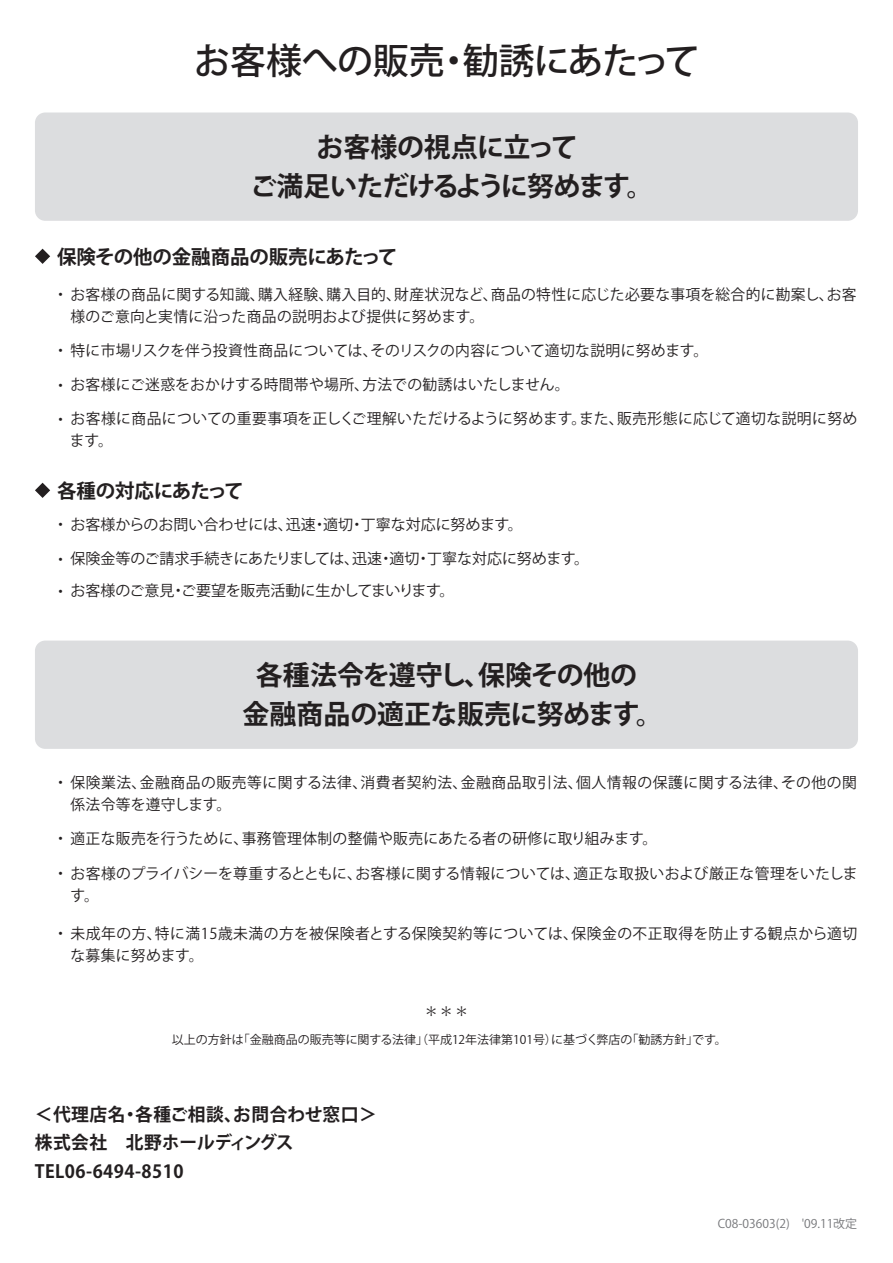
<style>
.page{position:relative;width:893px;height:1263px;background:#fff}
.page>*{position:absolute;margin:0;border:0;box-sizing:border-box;transform-origin:0 0}
.t1{font:500 36px "Koz Go Pr 6 N";letter-spacing:-.015em;color:#231f20}
.t2{font:700 27px/39px "Koz Go Pr 6 N";letter-spacing:-.02em;color:#231f20;text-align:center}
.t3{font:700 19.5px "Koz Go Pr 6 N";letter-spacing:-.01em;color:#231f20}
.t4{font:700 18px/28.5px "Koz Go Pr 6 N";letter-spacing:.025em;color:#231f20}
.t5{font:15px/22.5px "Koz Go Pr 6 N";letter-spacing:.025em;color:#231f20}
.t6{font:15px/32px "Koz Go Pr 6 N";color:#231f20}
.t7{font:12px "Koz Go Pr 6 N";color:#231f20}
.t8{font:12px "Koz Go Pr 6 N";color:#757679}
</style>
<div class="page">
<div style="left:35px;top:112px;width:823px;height:109px;background:#dcdddf;border-radius:10px"></div>
<div style="left:35px;top:640px;width:823px;height:109px;background:#dcdddf;border-radius:10px"></div>
<svg style="left:35px;top:249px;width:15px;height:15px"></svg>
<svg style="left:35px;top:483px;width:15px;height:15px"></svg>
<h1 class="t1" style="left:194px;top:40px;width:508px">お客様への販売・勧誘にあたって</h1>
<h2 class="t2" style="left:250px;top:128px;width:405px">お客様の視点に立って<br>ご満足いただけるように努めます。</h2>
<h3 class="t3" style="left:57px;top:246px;width:342px">保険その他の金融商品の販売にあたって</h3>
<p class="t5" style="left:70px;top:283px;width:788px;text-indent:-17px">・お客様の商品に関する知識、購入経験、購入目的、財産状況など、商品の特性に応じた必要な事項を総合的に勘案し、お客様のご意向と実情に沿った商品の説明および提供に努めます。</p>
<p class="t5" style="left:53px;top:340px;width:656px">・特に市場リスクを伴う投資性商品については、そのリスクの内容について適切な説明に努めます。</p>
<p class="t5" style="left:53px;top:374px;width:518px">・お客様にご迷惑をおかけする時間帯や場所、方法での勧誘はいたしません。</p>
<p class="t5" style="left:70px;top:407px;width:789px;text-indent:-17px">・お客様に商品についての重要事項を正しくご理解いただけるように努めます。また、販売形態に応じて適切な説明に努めます。</p>
<h3 class="t3" style="left:57px;top:480px;width:188px">各種の対応にあたって</h3>
<p class="t6" style="left:53px;top:509px;width:471px">・お客様からのお問い合わせには、迅速・適切・丁寧な対応に努めます。</p>
<p class="t6" style="left:53px;top:543px;width:537px">・保険金等のご請求手続きにあたりましては、迅速・適切・丁寧な対応に努めます。・お客様のご意見・ご要望を販売活動に生かしてまいります。</p>
<h2 class="t2" style="left:243px;top:656px;width:422px">各種法令を遵守し、保険その他の<br>金融商品の適正な販売に努めます。</h2>
<p class="t5" style="left:70px;top:771px;width:788px;text-indent:-17px">・保険業法、金融商品の販売等に関する法律、消費者契約法、金融商品取引法、個人情報の保護に関する法律、その他の関係法令等を遵守します。</p>
<p class="t5" style="left:53px;top:828px;width:606px">・適正な販売を行うために、事務管理体制の整備や販売にあたる者の研修に取り組みます。</p>
<p class="t5" style="left:70px;top:862px;width:789px;text-indent:-17px">・お客様のプライバシーを尊重するとともに、お客様に関する情報については、適正な取扱いおよび厳正な管理をいたします。</p>
<p class="t5" style="left:70px;top:922px;width:788px;text-indent:-17px">・未成年の方、特に満15歳未満の方を被保険者とする保険契約等については、保険金の不正取得を防止する観点から適切な募集に努めます。</p>
<p class="t5" style="left:424px;top:1000px;width:46px">＊＊＊</p>
<p class="t7" style="left:172px;top:1032px;width:556px">以上の方針は「金融商品の販売等に関する法律」（平成12年法律第101号）に基づく弊店の「勧誘方針」です。</p>
<p class="t4" style="left:35px;top:1100px;width:343px">＜代理店名・各種ご相談、お問合わせ窓口＞株式会社　北野ホールディングス<br>TEL06-6494-8510</p>
<p class="t8" style="left:718px;top:1216px;width:141px">C08-03603(2)　'09.11改定</p>
</div>
